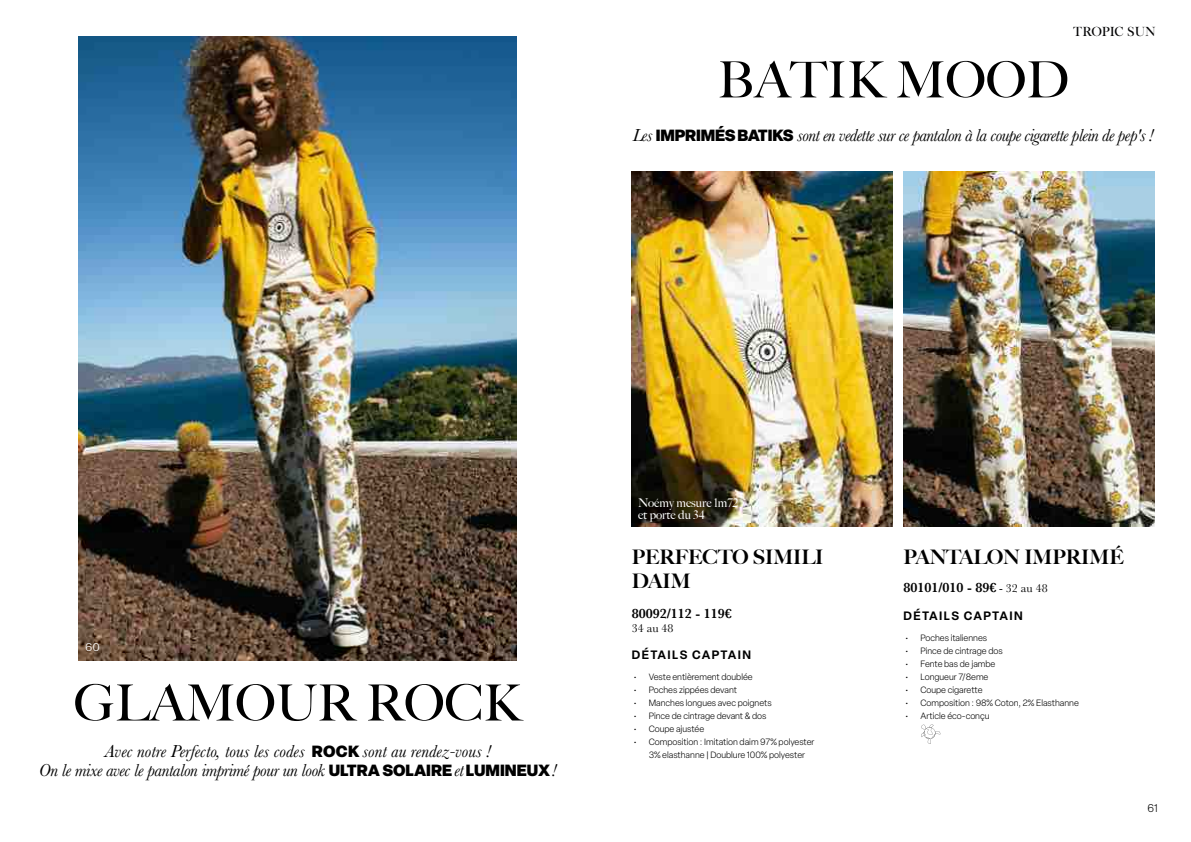
<style>
.page{position:relative;width:1191px;height:842px;background:#fff}
.page>*{position:absolute;margin:0;border:0;box-sizing:border-box;transform-origin:0 0}
.t1{font:500 50px "Big Caslon";color:#000}
.t2{font:33px "Baihgale";color:#fff}
.t3{font:900 20px/24px "Big Caslon FB";color:#000}
.t4{font:italic 18px/19px "Baskerville";letter-spacing:-.02em;color:#000;text-align:center}
.t5{font:600 14px "Baskerville";color:#000}
.t6{font:13px "Cradley Title Regular 2";letter-spacing:-.02em;color:#020203}
.t7{font:300 13px "Elza";color:#fff}
.t8{font:600 12px "Elza";letter-spacing:.115em;color:#000}
.t9{font:12px/12px "Big Caslon FB";color:#fff}
.t10{font:12px "Baskerville";color:#000}
.t11{font:300 11px "Elza";color:#000}
.t12{font:300 9px/13px "Elza";color:#000}
.s1{font-family:"Elza";font-weight:900;font-style:normal;font-size:16px}
.s2{font-weight:400;font-size:12px}
</style>
<div class="page">
<img style="left:78px;top:36px;width:438px;height:624px">
<img style="left:631px;top:171px;width:261px;height:356px">
<img style="left:903px;top:172px;width:252px;height:355px">
<svg style="left:921px;top:724px;width:19px;height:20px"></svg>
<h3 class="t6" style="left:1073px;top:24px;width:84px">TROPIC SUN</h3>
<h1 class="t1" style="left:717px;top:51px;width:353px">BATIK MOOD</h1>
<h3 class="t4" style="left:633px;top:125px;width:522px">Les <span class="s1">IMPRIMÉS BATIKS</span> sont en vedette sur ce pantalon à la coupe cigarette plein de pep's !</h3>
<h2 class="t2" style="left:61px;top:610px;width:41px">60</h2>
<h3 class="t7" style="left:85px;top:638px;width:16px">60</h3>
<h1 class="t1" style="left:74px;top:674px;width:449px">GLAMOUR ROCK</h1>
<h3 class="t4" style="left:39px;top:742px;width:519px">Avec notre Perfecto, tous les codes <span class="s1">ROCK</span> sont au rendez-vous !<br>On le mixe avec le pantalon imprimé pour un look <span class="s1">ULTRA SOLAIRE</span> et <span class="s1">LUMINEUX</span> !</h3>
<h3 class="t9" style="left:638px;top:497px;width:102px">Noémy mesure 1m72 et porte du 34</h3>
<h3 class="t3" style="left:632px;top:545px;width:193px">PERFECTO SIMILI<br>DAIM</h3>
<h3 class="t3" style="left:903px;top:545px;width:222px">PANTALON IMPRIMÉ</h3>
<h3 class="t5" style="left:903px;top:579px;width:146px">80101/010 - 89€ <span class="s2">- 32 au 48</span></h3>
<h3 class="t5" style="left:632px;top:605px;width:101px">80092/112 - 119€</h3>
<h3 class="t10" style="left:632px;top:621px;width:43px">34 au 48</h3>
<h3 class="t8" style="left:632px;top:646px;width:121px">DÉTAILS CAPTAIN</h3>
<p class="t12" style="left:633px;top:670px;width:121px">• Veste entièrement doublée</p>
<p class="t12" style="left:633px;top:683px;width:105px">• Poches zippées devant</p>
<p class="t12" style="left:633px;top:696px;width:140px">• Manches longues avec poignets</p>
<p class="t12" style="left:633px;top:709px;width:134px">• Pince de cintrage devant &amp; dos</p>
<p class="t12" style="left:633px;top:722px;width:72px">• Coupe ajustée</p>
<p class="t12" style="left:649px;top:735px;width:167px;text-indent:-15px">• Composition : Imitation daim 97% polyester<br>3% elasthanne | Doublure 100% polyester</p>
<h3 class="t8" style="left:903px;top:607px;width:121px">DÉTAILS CAPTAIN</h3>
<p class="t12" style="left:905px;top:631px;width:83px">• Poches italiennes</p>
<p class="t12" style="left:905px;top:644px;width:99px">• Pince de cintrage dos</p>
<p class="t12" style="left:905px;top:657px;width:92px">• Fente bas de jambe</p>
<p class="t12" style="left:905px;top:670px;width:85px">• Longueur 7/8eme</p>
<p class="t12" style="left:905px;top:683px;width:79px">• Coupe cigarette</p>
<p class="t12" style="left:905px;top:696px;width:175px">• Composition : 98% Coton, 2% Elasthanne</p>
<p class="t12" style="left:905px;top:709px;width:86px">• Article éco-conçu</p>
<p class="t11" style="left:1147px;top:800px;width:12px">61</p>
</div>
